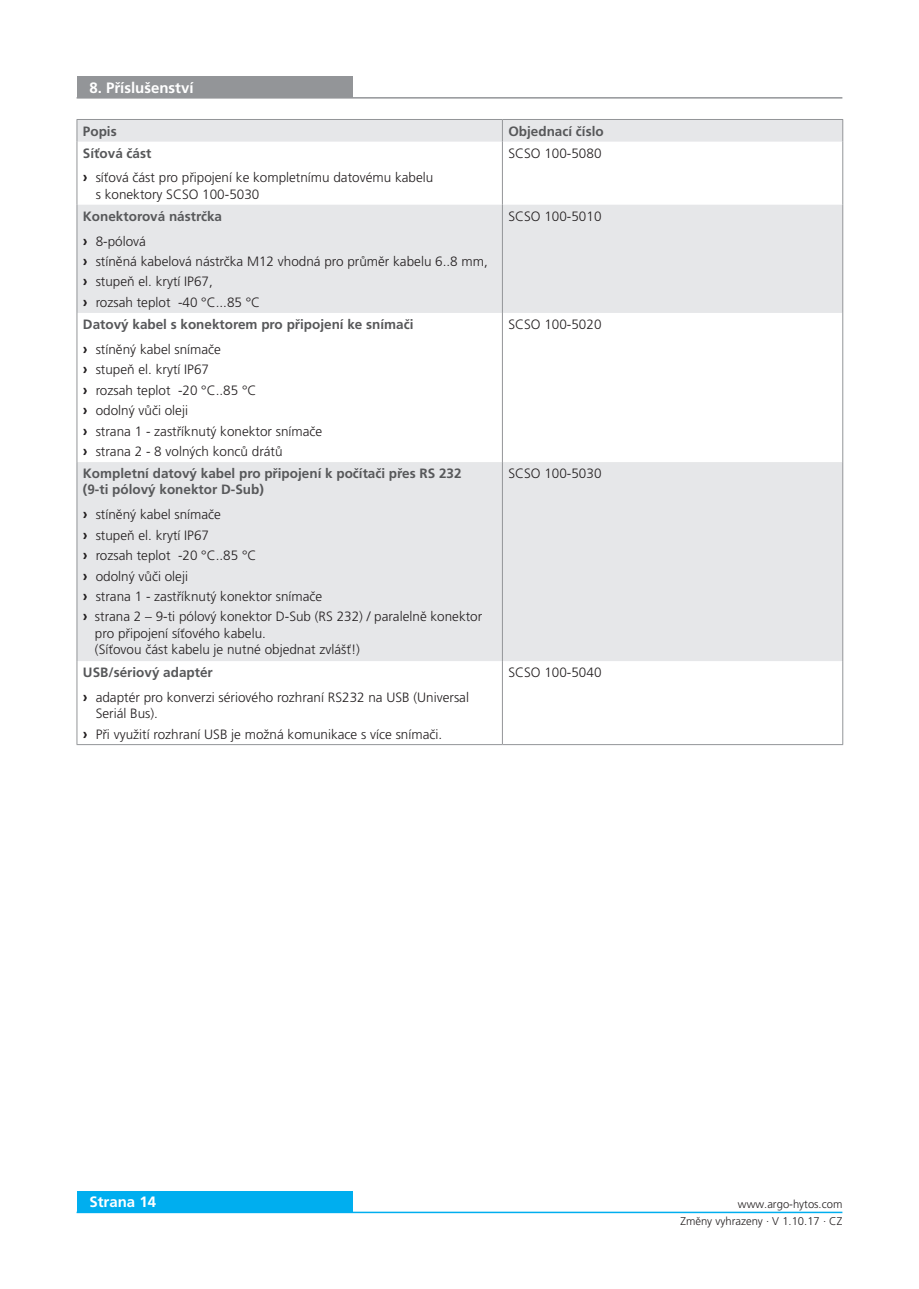
<style>
.page{position:relative;width:919px;height:1289px;background:#fff}
.page>*{position:absolute;margin:0;border:0;box-sizing:border-box;transform-origin:0 0}
.Überschrift_2_weiss{font:700 15px "Frutiger LT Pro";color:#fff}
._06_Copytext{font:300 13.5px/16.2px "Frutiger LT Pro";color:#231f20}
._05_Subline_Copytext{font:700 13.5px/16.2px "Frutiger LT Pro";color:#57585a}
.t1{font:300 11.25px "Frutiger LT Pro";color:#231f20}
.s1{font-weight:700;font-size:15px}
</style>
<div class="page">
<div style="left:77px;top:1191px;width:275px;height:21px;background:#00aeef"></div>
<hr style="left:77px;top:1211px;width:765px;height:2px;background:#00aeef">
<div style="left:77px;top:77px;width:275px;height:21px;background:#939598"></div>
<hr style="left:77px;top:97px;width:765px;height:2px;background:#939598">
<svg style="left:78px;top:120px;width:764px;height:541px;fill:#e6e7e9"></svg>
<hr style="left:77px;top:119px;width:425px;height:1px;background:#939598">
<svg style="left:77px;top:120px;width:1px;height:22px"></svg>
<hr style="left:502px;top:119px;width:341px;height:1px;background:#939598">
<svg style="left:502px;top:120px;width:1px;height:22px"></svg>
<svg style="left:842px;top:120px;width:1px;height:22px"></svg>
<hr style="left:77px;top:142px;width:1px;height:63px;background:#939598">
<hr style="left:502px;top:142px;width:1px;height:63px;background:#939598">
<hr style="left:842px;top:142px;width:1px;height:63px;background:#939598">
<hr style="left:77px;top:205px;width:1px;height:108px;background:#939598">
<hr style="left:502px;top:205px;width:1px;height:108px;background:#939598">
<hr style="left:842px;top:205px;width:1px;height:108px;background:#939598">
<hr style="left:77px;top:313px;width:1px;height:149px;background:#939598">
<hr style="left:502px;top:313px;width:1px;height:149px;background:#939598">
<hr style="left:842px;top:313px;width:1px;height:149px;background:#939598">
<hr style="left:77px;top:462px;width:1px;height:199px;background:#939598">
<hr style="left:502px;top:462px;width:1px;height:199px;background:#939598">
<hr style="left:842px;top:462px;width:1px;height:199px;background:#939598">
<hr style="left:77px;top:661px;width:1px;height:83px;background:#939598">
<hr style="left:502px;top:661px;width:1px;height:83px;background:#939598">
<hr style="left:842px;top:661px;width:1px;height:83px;background:#939598">
<hr style="left:77px;top:744px;width:425px;height:1px;background:#939598">
<hr style="left:502px;top:744px;width:341px;height:1px;background:#939598">
<p class="Überschrift_2_weiss" style="left:89px;top:79px;width:106px">8. Příslušenství</p>
<p class="_05_Subline_Copytext" style="left:83px;top:123px;width:35px">Popis</p>
<p class="_05_Subline_Copytext" style="left:508px;top:123px;width:97px">Objednací číslo</p>
<p class="_05_Subline_Copytext" style="left:83px;top:145px;width:70px">Síťová část</p>
<p class="_06_Copytext" style="left:96px;top:170px;width:339px;text-indent:-13px"><span class="s1">›</span> síťová část pro připojení ke kompletnímu datovému kabelu s konektory SCSO 100-5030</p>
<p class="_06_Copytext" style="left:508px;top:145px;width:95px">SCSO 100-5080</p>
<p class="_05_Subline_Copytext" style="left:83px;top:208px;width:141px">Konektorová nástrčka</p>
<p class="_06_Copytext" style="left:83px;top:233px;width:65px"><span class="s1">›</span> 8-pólová</p>
<p class="_06_Copytext" style="left:83px;top:253px;width:406px"><span class="s1">›</span> stíněná kabelová nástrčka M12 vhodná pro průměr kabelu 6..8 mm,</p>
<p class="_06_Copytext" style="left:83px;top:274px;width:131px"><span class="s1">›</span> stupeň el. krytí IP67,</p>
<p class="_06_Copytext" style="left:83px;top:294px;width:179px"><span class="s1">›</span> rozsah teplot -40 °C...85 °C</p>
<p class="_05_Subline_Copytext" style="left:83px;top:316px;width:332px">Datový kabel s konektorem pro připojení ke snímači</p>
<p class="_06_Copytext" style="left:83px;top:341px;width:140px"><span class="s1">›</span> stíněný kabel snímače</p>
<p class="_06_Copytext" style="left:83px;top:361px;width:128px"><span class="s1">›</span> stupeň el. krytí IP67</p>
<p class="_06_Copytext" style="left:83px;top:382px;width:175px"><span class="s1">›</span> rozsah teplot -20 °C..85 °C</p>
<p class="_06_Copytext" style="left:83px;top:402px;width:107px"><span class="s1">›</span> odolný vůči oleji</p>
<p class="_06_Copytext" style="left:83px;top:423px;width:241px"><span class="s1">›</span> strana 1 - zastříknutý konektor snímače</p>
<p class="_06_Copytext" style="left:83px;top:443px;width:201px"><span class="s1">›</span> strana 2 - 8 volných konců drátů</p>
<p class="_05_Subline_Copytext" style="left:83px;top:465px;width:380px">Kompletní datový kabel pro připojení k počítači přes RS 232 (9-ti pólový konektor D-Sub)</p>
<p class="_06_Copytext" style="left:83px;top:506px;width:140px"><span class="s1">›</span> stíněný kabel snímače</p>
<p class="_06_Copytext" style="left:83px;top:527px;width:128px"><span class="s1">›</span> stupeň el. krytí IP67</p>
<p class="_06_Copytext" style="left:83px;top:547px;width:175px"><span class="s1">›</span> rozsah teplot -20 °C..85 °C</p>
<p class="_06_Copytext" style="left:83px;top:568px;width:107px"><span class="s1">›</span> odolný vůči oleji</p>
<p class="_06_Copytext" style="left:83px;top:588px;width:241px"><span class="s1">›</span> strana 1 - zastříknutý konektor snímače</p>
<p class="_06_Copytext" style="left:95px;top:608px;width:389px;text-indent:-12px"><span class="s1">›</span> strana 2 – 9-ti pólový konektor D-Sub (RS 232) / paralelně konektor pro připojení síťového kabelu.<br>(Síťovou část kabelu je nutné objednat zvlášť!)</p>
<p class="_05_Subline_Copytext" style="left:83px;top:664px;width:131px">USB/sériový adaptér</p>
<p class="_06_Copytext" style="left:96px;top:689px;width:375px;text-indent:-13px"><span class="s1">›</span> adaptér pro konverzi sériového rozhraní RS232 na USB (Universal<br>Seriál Bus).</p>
<p class="_06_Copytext" style="left:83px;top:726px;width:361px"><span class="s1">›</span> Při využití rozhraní USB je možná komunikace s více snímači.</p>
<p class="_06_Copytext" style="left:508px;top:208px;width:95px">SCSO 100-5010</p>
<p class="_06_Copytext" style="left:508px;top:316px;width:95px">SCSO 100-5020</p>
<p class="_06_Copytext" style="left:508px;top:465px;width:95px">SCSO 100-5030</p>
<p class="_06_Copytext" style="left:508px;top:664px;width:95px">SCSO 100-5040</p>
<p class="Überschrift_2_weiss" style="left:89px;top:1193px;width:68px">Strana 14</p>
<p class="t1" style="left:738px;top:1197px;width:106px">www.argo-hytos.com</p>
<p class="t1" style="left:680px;top:1214px;width:163px">Změny vyhrazeny · V 1.10.17 · CZ</p>
</div>
